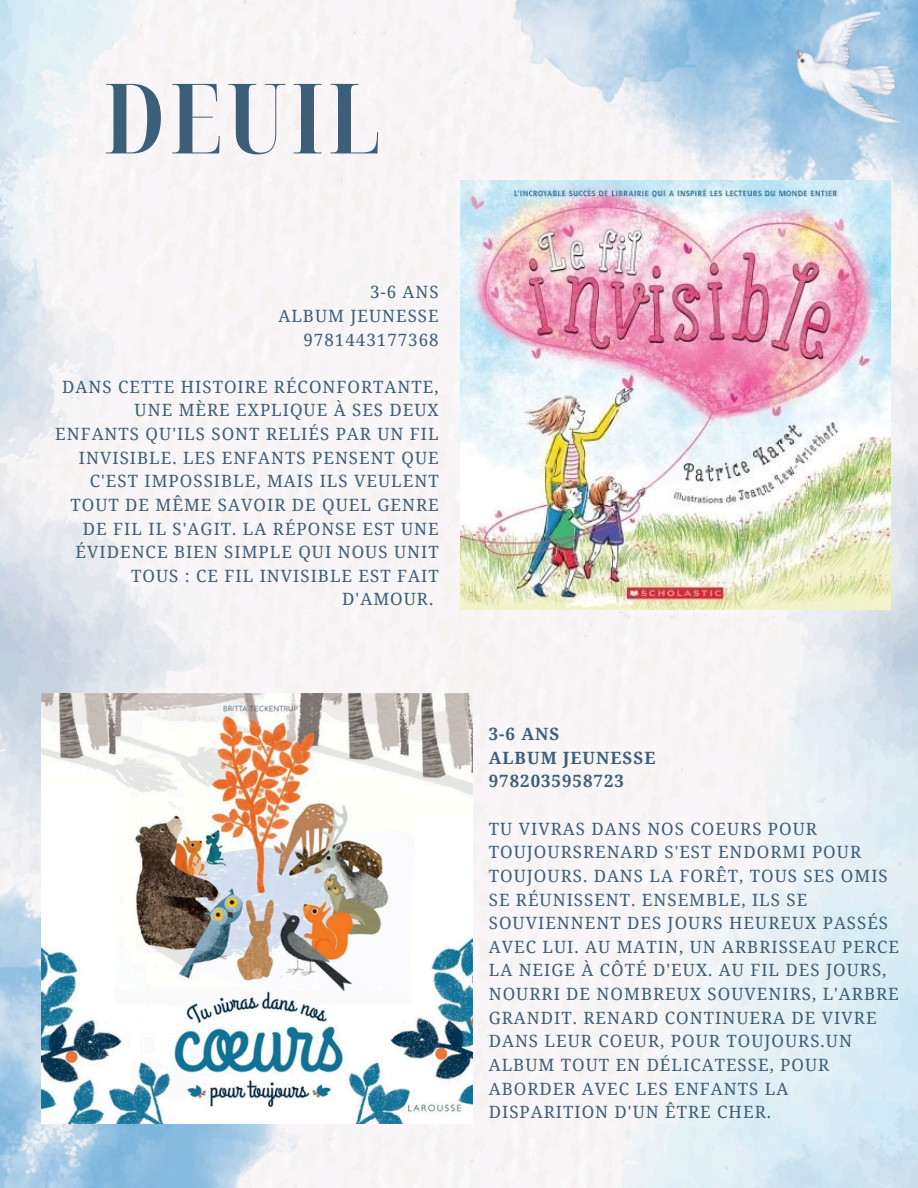
<style>
.page{position:relative;width:918px;height:1188px;background:#fff}
.page>*{position:absolute;margin:0;border:0;box-sizing:border-box;transform-origin:0 0}
.t1{font:700 extra-condensed 97.35px "Noto Serif Display";letter-spacing:.05em;color:#3c5e76}
.t2{font:16.95px/23.7px "Noto Serif";letter-spacing:.06em;color:#3c5e76}
.t3{font:700 16.95px/23.7px "Noto Serif";letter-spacing:.06em;color:#3c5e76}
</style>
<div class="page">
<img style="left:0;top:0;width:918px;height:1188px">
<img style="left:0;top:827px;width:303px;height:361px">
<img style="left:409px;top:0;width:509px;height:283px">
<img style="left:784px;top:0;width:134px;height:139px">
<img style="left:460px;top:180px;width:430px;height:430px">
<img style="left:42px;top:693px;width:430px;height:430px">
<p class="t1" style="left:104px;top:49px;width:278px">DEUIL</p>
<p class="t2" style="left:370px;top:280px;width:70px">3-6 ANS</p>
<p class="t2" style="left:278px;top:303px;width:162px">ALBUM JEUNESSE</p>
<p class="t2" style="left:304px;top:327px;width:137px">9781443177368</p>
<p class="t2" style="left:62px;top:374px;width:378px">DANS CETTE HISTOIRE RÉCONFORTANTE,</p>
<p class="t2" style="left:135px;top:398px;width:306px">UNE MÈRE EXPLIQUE À SES DEUX</p>
<p class="t2" style="left:55px;top:422px;width:385px">ENFANTS QU'ILS SONT RELIÉS PAR UN FIL</p>
<p class="t2" style="left:79px;top:445px;width:361px">INVISIBLE. LES ENFANTS PENSENT QUE</p>
<p class="t2" style="left:90px;top:469px;width:350px">C'EST IMPOSSIBLE, MAIS ILS VEULENT</p>
<p class="t2" style="left:70px;top:492px;width:370px">TOUT DE MÊME SAVOIR DE QUEL GENRE</p>
<p class="t2" style="left:83px;top:516px;width:357px">DE FIL IL S'AGIT. LA RÉPONSE EST UNE</p>
<p class="t2" style="left:76px;top:540px;width:365px">ÉVIDENCE BIEN SIMPLE QUI NOUS UNIT</p>
<p class="t2" style="left:131px;top:563px;width:309px">TOUS : CE FIL INVISIBLE EST FAIT</p>
<p class="t2" style="left:342px;top:587px;width:92px">D'AMOUR.</p>
<p class="t3" style="left:489px;top:722px;width:168px">3-6 ANS<br>ALBUM JEUNESSE<br>9782035958723</p>
<p class="t2" style="left:489px;top:816px;width:412px">TU VIVRAS DANS NOS COEURS POUR TOUJOURSRENARD S'EST ENDORMI POUR TOUJOURS. DANS LA FORÊT, TOUS SES OMIS SE RÉUNISSENT. ENSEMBLE, ILS SE SOUVIENNENT DES JOURS HEUREUX PASSÉS AVEC LUI. AU MATIN, UN ARBRISSEAU PERCE LA NEIGE À CÔTÉ D'EUX. AU FIL DES JOURS, NOURRI DE NOMBREUX SOUVENIRS, L'ARBRE GRANDIT. RENARD CONTINUERA DE VIVRE DANS LEUR COEUR, POUR TOUJOURS.UN ALBUM TOUT EN DÉLICATESSE, POUR ABORDER AVEC LES ENFANTS LA DISPARITION D'UN ÊTRE CHER.</p>
</div>
